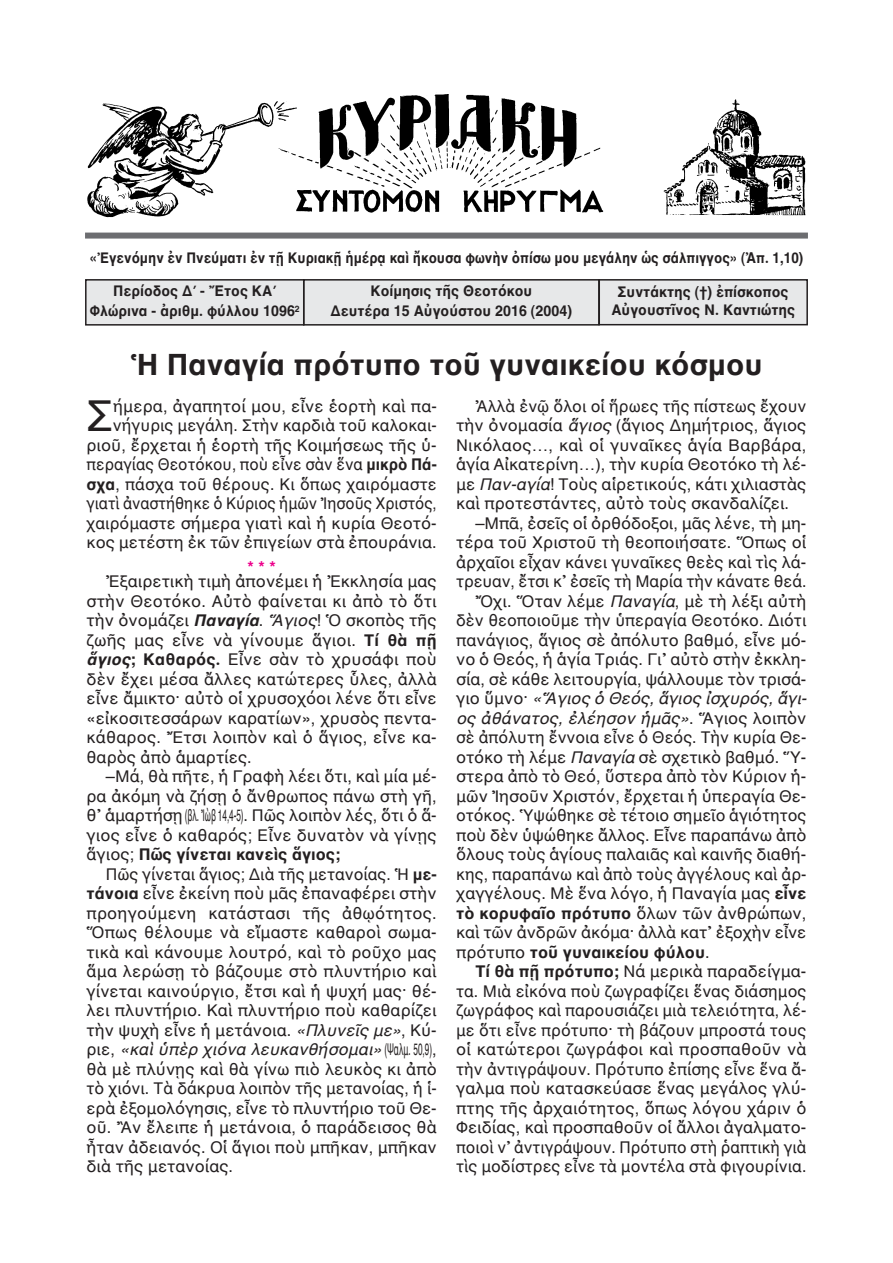
<style>
.page{position:relative;width:893px;height:1263px;background:#fff}
.page>*{position:absolute;margin:0;border:0;box-sizing:border-box;transform-origin:0 0}
.t1{font:43.5px "AL Helvetica";color:#231f20}
.t2{font:700 30px "AL Helvetica";color:#231f20}
.t3{font:16.5px/19.5px "AL Helvetica";color:#231f20;text-align:justify}
.t4{font:italic 16.5px "AL Helvetica";color:#231f20}
.t5{font:700 16.5px "AL Helvetica";color:#231f20}
.t6{font:16.5px "AL Helvetica";color:#231f20;scale:.95 1}
.t7{font:700 16.5px "AL Helvetica";color:#ed028c}
.t8{font:700 15px/19.5px "AL Helvetica";color:#231f20;text-align:center;scale:.95 1}
.t9{font:700 15px "AL Helvetica";color:#231f20;scale:.9 1}
.s1{font-weight:700}
.s2{font-weight:700;font-style:italic}
.s3{font-style:italic}
.s4{font-style:normal}
.s5{font-weight:400}
</style>
<div class="page">
<div style="left:304px;top:280px;width:295px;height:45px;background:#e7e8e9"></div>
<div style="left:303px;top:279px;width:297px;height:47px;border:2px solid #231f20"></div>
<div style="left:87px;top:281px;width:216px;height:43px;background:#e7e8e9"></div>
<div style="left:85px;top:279px;width:219px;height:47px;border:2px solid #231f20"></div>
<div style="left:600px;top:281px;width:206px;height:43px;background:#e7e8e9"></div>
<div style="left:598px;top:279px;width:210px;height:46px;border:2px solid #231f20"></div>
<div style="left:85px;top:233px;width:723px;height:6px;background:#6c6d70"></div>
<img style="left:87px;top:94px;width:719px;height:124px">
<p class="t9" style="left:90px;top:249px;width:794px">«Ἐγενόμην ἐν Πνεύματι ἐν τῇ Κυριακῇ ἡμέρᾳ καὶ ἤκουσα φωνὴν ὀπίσω μου μεγάλην ὡς σάλπιγγος» (Ἀπ. 1,10)</p>
<p class="t8" style="left:331px;top:281px;width:256px">Κοίμησις τῆς Θεοτόκου<br>Δευτέρα 15 Αὐγούστου 2016 (2004)</p>
<p class="t8" style="left:90px;top:281px;width:222px">Περίοδος Δ΄ - Ἔτος ΚΑ΄<br>Φλώρινα - ἀριθμ. φύλλου 1096<sup>2</sup></p>
<p class="t8" style="left:611px;top:283px;width:195px;line-height:18px">Συντάκτης (†) ἐπίσκοπος<br>Αὐγουστῖνος Ν. Καντιώτης</p>
<h2 class="t2" style="left:130px;top:346px;width:634px">Ἡ Παναγία πρότυπο τοῦ γυναικείου κόσμου</h2>
<p class="t3" style="left:87px;top:396px;width:352px;text-align:right">ήμερα, ἀγαπητοί μου, εἶνε ἑορτὴ καὶ πα&shy;νήγυρις μεγάλη. Στὴν καρδιὰ τοῦ καλοκαι&shy;ριοῦ, ἔρχεται ἡ ἑορτὴ τῆς Κοιμήσεως τῆς ὑ&shy;περαγίας Θεοτόκου, ποὺ εἶνε σὰν ἕνα <span class="s1">μικρὸ Πά&shy;σχα</span>, πάσχα τοῦ θέρους. Κι ὅπως χαιρόμαστε γιατὶ ἀναστήθηκε ὁ Κύριος ἡμῶν Ἰησοῦς Χριστός, χαιρόμαστε σήμερα γιατὶ καὶ ἡ κυρία Θεοτό&shy;κος μετέστη ἐκ τῶν ἐπιγείων στὰ ἐπουράνια.</p>
<p class="t7" style="left:247px;top:557px;width:30px">***</p>
<p class="t3" style="left:87px;top:571px;width:352px;text-indent:19px">Ἐξαιρετικὴ τιμὴ ἀπονέμει ἡ Ἐκκλησία μας στὴν Θεοτόκο. Αὐτὸ φαίνεται κι ἀπὸ τὸ ὅτι τὴν ὀνομάζει <span class="s2">Παναγία</span>. <span class="s3">Ἅγιος</span>! Ὁ σκοπὸς τῆς ζωῆς μας εἶνε νὰ γίνουμε ἅγιοι. <span class="s1">Τί θὰ πῇ </span><span class="s2">ἅγιος</span><span class="s1">; Καθαρός.</span> Εἶνε σὰν τὸ χρυσάφι ποὺ δὲν ἔχει μέσα ἄλλες κατώτερες ὗλες, ἀλλὰ εἶνε ἄμικτο· αὐτὸ οἱ χρυσοχόοι λένε ὅτι εἶνε «εἰκοσιτεσσάρων καρατίων», χρυσὸς πεντα&shy;κάθαρος. Ἔτσι λοιπὸν καὶ ὁ ἅγιος, εἶνε κα&shy;θαρὸς ἀπὸ ἁμαρτίες.</p>
<p class="t3" style="left:87px;top:766px;width:352px;text-indent:19px">–Μά, θὰ πῆτε, ἡ Γραφὴ λέει ὅτι, καὶ μία μέ&shy;ρα ἀκόμη νὰ ζήσῃ ὁ ἄνθρωπος πάνω στὴ γῆ, θ᾿ ἁμαρτήσῃ(βλ. Ἰὼβ 14,4-5). Πῶς λοιπὸν λές, ὅτι ὁ ἅ&shy;γιος εἶνε ὁ καθαρός; Εἶνε δυνατὸν νὰ γίνῃς ἅγιος; <span class="s1">Πῶς γίνεται κανεὶς ἅγιος;</span></p>
<p class="t3" style="left:86px;top:864px;width:352px;text-indent:19px">Πῶς γίνεται ἅγιος; Διὰ τῆς μετανοίας. Ἡ <span class="s1">με&shy;τάνοια</span> εἶνε ἐκείνη ποὺ μᾶς ἐπαναφέρει στὴν προηγούμενη κατάστασι τῆς ἀθῳότητος.<br>Ὅπως θέλουμε νὰ εἴμαστε καθαροὶ σωμα&shy;τικὰ καὶ κάνουμε λουτρό, καὶ τὸ ροῦχο μας ἅμα λερώσῃ τὸ βάζουμε στὸ πλυντήριο καὶ γίνεται καινούργιο, ἔτσι καὶ ἡ ψυχή μας· θέ&shy;λει πλυντήριο. Καὶ πλυντήριο ποὺ καθαρίζει τὴν ψυχὴ εἶνε ἡ μετάνοια. <span class="s3">«Πλυνεῖς με»</span>, Κύ&shy;ριε, <span class="s3">«καὶ ὑπὲρ χιόνα λευκανθήσομαι»</span> (Ψαλμ. 50,9), θὰ μὲ πλύνῃς καὶ θὰ γίνω πιὸ λευκὸς κι ἀπὸ τὸ χιόνι. Τὰ δάκρυα λοιπὸν τῆς μετανοίας, ἡ ἱ&shy;ερὰ ἐξομολόγησις, εἶνε τὸ πλυντήριο τοῦ Θε&shy;οῦ. Ἂν ἔλειπε ἡ μετάνοια, ὁ παράδεισος θὰ ἦταν ἀδειανός. Οἱ ἅγιοι ποὺ μπῆκαν, μπῆκαν διὰ τῆς μετανοίας.</p>
<h1 class="t1" style="left:87px;top:390px;width:28px">Σ</h1>
<p class="t3" style="left:456px;top:396px;width:352px;text-indent:19px">Ἀλλὰ ἐνῷ ὅλοι οἱ ἥρωες τῆς πίστεως ἔχουν τὴν ὀνομασία <span class="s3">ἅγιος</span> (ἅγιος Δημήτριος, ἅγιος Νικόλαος…, καὶ οἱ γυναῖκες ἁγία Βαρβάρα, ἁγία Αἰκατερίνη…), τὴν κυρία Θεοτόκο τὴ λέ&shy;με <span class="s3">Παν-αγία</span>! Τοὺς αἱρετικούς, κάτι χιλιαστὰς καὶ προτεστάντες, αὐτὸ τοὺς σκανδαλίζει.</p>
<p class="t3" style="left:475px;top:513px;width:332px">–Μπᾶ, ἐσεῖς οἱ ὀρθόδοξοι, μᾶς λένε, τὴ μη-</p>
<p class="t3" style="left:456px;top:532px;width:352px">τέρα τοῦ Χριστοῦ τὴ θεοποιήσατε. Ὅπως οἱ</p>
<p class="t3" style="left:456px;top:552px;width:352px">ἀρχαῖοι εἶχαν κάνει γυναῖκες θεὲς καὶ τὶς λά-</p>
<p class="t3" style="left:456px;top:571px;width:352px">τρευαν, ἔτσι κ᾿ ἐσεῖς τὴ Μαρία τὴν κάνατε θεά.</p>
<p class="t3" style="left:475px;top:591px;width:332px">Ὄχι. Ὅταν λέμε <span class="s3">Παναγία</span>, μὲ τὴ λέξι αὐτὴ</p>
<p class="t3" style="left:456px;top:610px;width:352px">δὲν θεοποιοῦμε τὴν ὑπεραγία Θεοτόκο. Διότι</p>
<p class="t3" style="left:456px;top:630px;width:352px">πανάγιος, ἅγιος σὲ ἀπόλυτο βαθμό, εἶνε μό-</p>
<p class="t3" style="left:456px;top:649px;width:352px">νο ὁ Θεός, ἡ ἁγία Τριάς. Γι᾿ αὐτὸ στὴν ἐκκλη-</p>
<p class="t3" style="left:456px;top:669px;width:352px">σία, σὲ κάθε λειτουργία, ψάλλουμε τὸν τρισά-</p>
<p class="t4" style="left:456px;top:689px;width:352px"><span class="s4">γιο ὕμνο·</span> «Ἅγιος ὁ Θεός, ἅγιος ἰσχυρός, ἅγι-</p>
<p class="t4" style="left:456px;top:708px;width:352px">ος ἀθάνατος, ἐλέησον ἡμᾶς»<span class="s4">. Ἅγιος λοιπὸν</span></p>
<p class="t3" style="left:456px;top:727px;width:352px">σὲ ἀπόλυτη ἔννοια εἶνε ὁ Θεός. Τὴν κυρία Θε-</p>
<p class="t3" style="left:456px;top:747px;width:352px">οτόκο τὴ λέμε <span class="s3">Παναγία</span> σὲ σχετικὸ βαθμό. Ὕ-</p>
<p class="t3" style="left:456px;top:766px;width:352px">στερα ἀπὸ τὸ Θεό, ὕστερα ἀπὸ τὸν Κύριον ἡ-</p>
<p class="t3" style="left:456px;top:786px;width:352px">μῶν Ἰησοῦν Χριστόν, ἔρχεται ἡ ὑπεραγία Θε-</p>
<p class="t3" style="left:456px;top:805px;width:352px">οτόκος. Ὑψώθηκε σὲ τέτοιο σημεῖο ἁγιότητος</p>
<p class="t3" style="left:456px;top:825px;width:352px">ποὺ δὲν ὑψώθηκε ἄλλος. Εἶνε παραπάνω ἀπὸ</p>
<p class="t3" style="left:456px;top:844px;width:352px">ὅλους τοὺς ἁγίους παλαιᾶς καὶ καινῆς διαθή-</p>
<p class="t3" style="left:456px;top:864px;width:352px">κης, παραπάνω καὶ ἀπὸ τοὺς ἀγγέλους καὶ ἀρ-</p>
<p class="t3" style="left:456px;top:883px;width:352px">χαγγέλους. Μὲ ἕνα λόγο, ἡ Παναγία μας <span class="s1">εἶνε</span></p>
<p class="t5" style="left:456px;top:903px;width:352px">τὸ κορυφαῖο πρότυπο <span class="s5">ὅλων τῶν ἀνθρώπων,</span></p>
<p class="t3" style="left:456px;top:922px;width:352px">καὶ τῶν ἀνδρῶν ἀκόμα· ἀλλὰ κατ᾿ ἐξοχὴν εἶνε</p>
<p class="t5" style="left:456px;top:942px;width:255px"><span class="s5">πρότυπο</span> τοῦ γυναικείου φύλου<span class="s5">.</span></p>
<p class="t3" style="left:475px;top:961px;width:332px"><span class="s1">Τί θὰ πῇ πρότυπο;</span> Νά μερικὰ παραδείγμα-</p>
<p class="t3" style="left:456px;top:981px;width:352px">τα. Μιὰ εἰκόνα ποὺ ζωγραφίζει ἕνας διάσημος</p>
<p class="t3" style="left:456px;top:1000px;width:352px">ζωγράφος καὶ παρουσιάζει μιὰ τελειότητα, λέ-</p>
<p class="t3" style="left:456px;top:1020px;width:352px">με ὅτι εἶνε πρότυπο· τὴ βάζουν μπροστά τους</p>
<p class="t3" style="left:456px;top:1039px;width:352px">οἱ κατώτεροι ζωγράφοι καὶ προσπαθοῦν νὰ</p>
<p class="t3" style="left:456px;top:1059px;width:352px">τὴν ἀντιγράψουν. Πρότυπο ἐπίσης εἶνε ἕνα ἄ-</p>
<p class="t3" style="left:456px;top:1078px;width:352px">γαλμα ποὺ κατασκεύασε ἕνας μεγάλος γλύ-</p>
<p class="t3" style="left:456px;top:1098px;width:352px">πτης τῆς ἀρχαιότητος, ὅπως λόγου χάριν ὁ</p>
<p class="t3" style="left:456px;top:1117px;width:352px">Φειδίας, καὶ προσπαθοῦν οἱ ἄλλοι ἀγαλματο-</p>
<p class="t6" style="left:456px;top:1137px;width:370px">ποιοὶ ν᾿ ἀντιγράψουν. Πρότυπο στὴ ῥαπτικὴ γιὰ</p>
<p class="t3" style="left:456px;top:1156px;width:352px">τὶς μοδίστρες εἶνε τὰ μοντέλα στὰ φιγουρίνια.</p>
</div>
